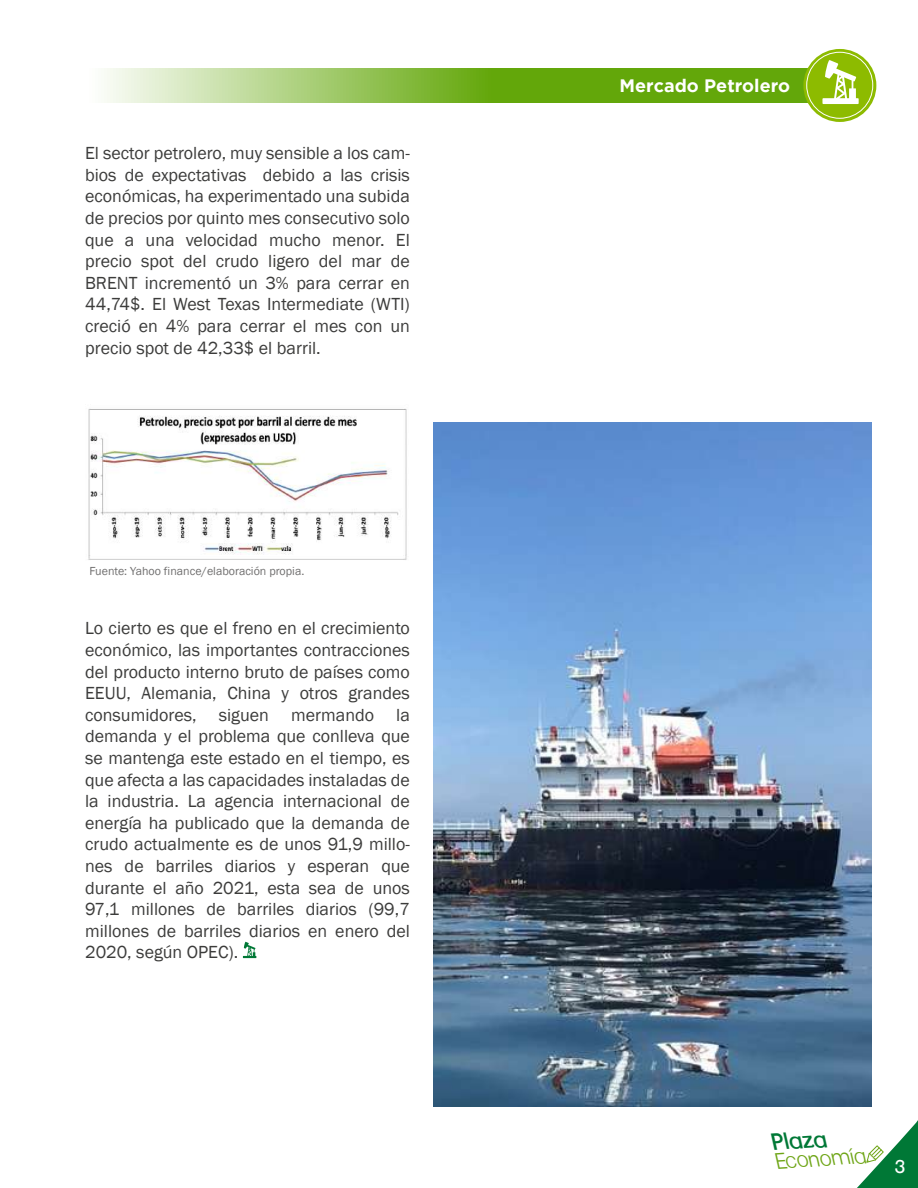
<style>
.page{position:relative;width:918px;height:1188px;background:#fff}
.page>*{position:absolute;margin:0;border:0;box-sizing:border-box;transform-origin:0 0}
.t1{font:italic 23.1px "Clemente P Dai";color:#007836;scale:.95 1}
.t2{font:italic 300 22.05px "Clemente P Dae";color:#6ea516;scale:.95 1}
.t3{font:18px/21.6px "Franklin Gothic";color:#3c3c3b;text-align:justify}
.t4{font:700 18px "Gotham";color:#fff}
.t5{font:18px "Clemente P Dai";color:#fff;scale:.94 1}
.t6{font:12px "Franklin Gothic";color:#706f6f}
</style>
<div class="page">
<svg style="left:857px;top:1120px;width:61px;height:68px"></svg>
<svg style="left:104px;top:68px;width:703px;height:35px;background:#8cbe4b"></svg>
<svg style="left:243px;top:942px;width:13px;height:16px"></svg>
<svg style="left:803px;top:49px;width:73px;height:73px;background:#95c013"></svg>
<svg style="left:822px;top:60px;width:37px;height:44px"></svg>
<div style="left:807px;top:52px;width:66px;height:66px;border:1px solid #fff;border-radius:50%"></div>
<img style="left:434px;top:422px;width:438px;height:684px">
<img style="left:88px;top:409px;width:319px;height:151px">
<p class="t3" style="left:85px;top:143px;width:326px">El sector petrolero, muy sensible a los cam&shy;bios de expectativas debido a las crisis económicas, ha experimentado una subida de precios por quinto mes consecutivo solo que a una velocidad mucho menor. El precio spot del crudo ligero del mar de BRENT incrementó un 3% para cerrar en 44,74$. El West Texas Intermediate (WTI) creció en 4% para cerrar el mes con un precio spot de 42,33$ el barril.</p>
<p class="t6" style="left:90px;top:563px;width:216px">Fuente: Yahoo finance/elaboración propia.</p>
<p class="t3" style="left:85px;top:618px;width:326px">Lo cierto es que el freno en el crecimiento económico, las importantes contracciones del producto interno bruto de países como EEUU, Alemania, China y otros grandes consumidores, siguen mermando la demanda y el problema que conlleva que se mantenga este estado en el tiempo, es que afecta a las capacidades instaladas de la industria. La agencia internacional de energía ha publicado que la demanda de crudo actualmente es de unos 91,9 millo&shy;nes de barriles diarios y esperan que durante el año 2021, esta sea de unos 97,1 millones de barriles diarios (99,7 millones de barriles diarios en enero del 2020, según OPEC).</p>
<p class="t4" style="left:620px;top:75px;width:172px">Mercado Petrolero</p>
<p class="t1" style="left:772px;top:1129px;width:60px;rotate:-4deg">Plaza</p>
<p class="t2" style="left:776px;top:1148px;width:96px;rotate:-4deg">Economía</p>
<p class="t5" style="left:894px;top:1156px;width:13px">3</p>
</div>
